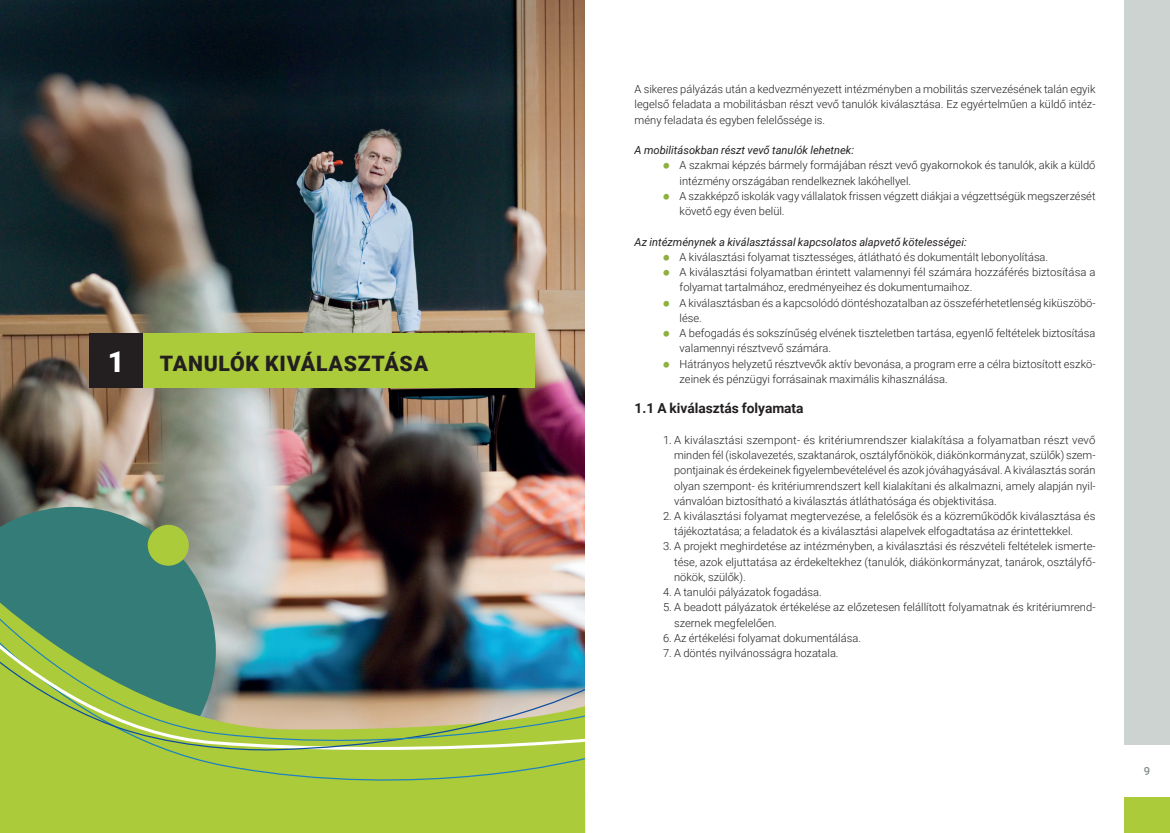
<style>
.page{position:relative;width:1170px;height:833px;background:#fff}
.page>*{position:absolute;margin:0;border:0;box-sizing:border-box;transform-origin:0 0}
.t1{font:900 28.75px "Roboto";color:#fff}
.t2{font:900 21.25px "Roboto";letter-spacing:.035em;color:#231f20}
._1_1_alcímek{font:700 13.75px "Roboto";color:#231f20}
.t3{font:500 11.25px "Roboto";color:#82908a}
.Kenyérszöveg{font:300 11.12px/15.2px "Roboto";color:#231f20}
.Kenyérszöveg-2{font:italic 11.12px "Roboto";color:#231f20}
.s1{font-family:"Berlin Sans FB Demi";font-weight:700;font-size:11.25px;color:#8faf3e}
</style>
<div class="page">
<div style="left:1123px;top:0;width:46px;height:744px;background:#cdd3d0"></div>
<div style="left:1123px;top:797px;width:46px;height:36px;background:#abcb3b"></div>
<img style="left:0;top:0;width:585px;height:485px">
<div style="left:89px;top:333px;width:55px;height:55px;background:#231f20"></div>
<div style="left:144px;top:333px;width:391px;height:55px;background:#abcb3b"></div>
<div style="left:0;top:802px;width:586px;height:31px;background:#abcb3b"></div>
<div style="left:0;top:760px;width:586px;height:42px;background:#abcb3b"></div>
<img style="left:0;top:485px;width:586px;height:272px">
<p class="t1" style="left:108px;top:342px;width:18px">1</p>
<p class="t2" style="left:160px;top:348px;width:270px">TANULÓK KIVÁLASZTÁSA</p>
<p class="Kenyérszöveg" style="left:634px;top:81px;width:462px;text-align:justify">A sikeres pályázás után a kedvezményezett intézményben a mobilitás szervezésének talán egyik legelső feladata a mobilitásban részt vevő tanulók kiválasztása. Ez egyértelműen a küldő intéz&shy;mény feladata és egyben felelőssége is.</p>
<p class="Kenyérszöveg-2" style="left:634px;top:142px;width:221px">A mobilitásokban részt vevő tanulók lehetnek:</p>
<p class="Kenyérszöveg" style="left:679px;top:157px;width:417px;text-indent:-17px"><span class="s1">•</span> A szakmai képzés bármely formájában részt vevő gyakornokok és tanulók, akik a küldő intézmény országában rendelkeznek lakóhellyel.</p>
<p class="Kenyérszöveg" style="left:679px;top:188px;width:417px;text-indent:-17px"><span class="s1">•</span> A szakképző iskolák vagy vállalatok frissen végzett diákjai a végzettségük megszerzését követő egy éven belül.</p>
<p class="Kenyérszöveg-2" style="left:634px;top:234px;width:333px">Az intézménynek a kiválasztással kapcsolatos alapvető kötelességei:</p>
<p class="Kenyérszöveg" style="left:663px;top:249px;width:387px"><span class="s1">•</span> A kiválasztási folyamat tisztességes, átlátható és dokumentált lebonyolítása.</p>
<p class="Kenyérszöveg" style="left:679px;top:264px;width:417px;text-indent:-17px"><span class="s1">•</span> A kiválasztási folyamatban érintett valamennyi fél számára hozzáférés biztosítása a folyamat tartalmához, eredményeihez és dokumentumaihoz.</p>
<p class="Kenyérszöveg" style="left:679px;top:295px;width:417px;text-indent:-17px"><span class="s1">•</span> A kiválasztásban és a kapcsolódó döntéshozatalban az összeférhetetlenség kiküszöbö&shy;lése.</p>
<p class="Kenyérszöveg" style="left:679px;top:325px;width:417px;text-indent:-17px"><span class="s1">•</span> A befogadás és sokszínűség elvének tiszteletben tartása, egyenlő feltételek biztosítása valamennyi résztvevő számára.</p>
<p class="Kenyérszöveg" style="left:679px;top:355px;width:417px;text-indent:-17px"><span class="s1">•</span> Hátrányos helyzetű résztvevők aktív bevonása, a program erre a célra biztosított eszkö&shy;zeinek és pénzügyi forrásainak maximális kihasználása.</p>
<p class="_1_1_alcímek" style="left:634px;top:399px;width:170px">1.1 A kiválasztás folyamata</p>
<p class="Kenyérszöveg" style="left:674px;top:432px;width:423px;text-align:justify;text-indent:-11px">1. A kiválasztási szempont- és kritériumrendszer kialakítása a folyamatban részt vevő minden fél (iskolavezetés, szaktanárok, osztályfőnökök, diákönkormányzat, szülők) szem&shy;pontjainak és érdekeinek figyelembevételével és azok jóváhagyásával. A kiválasztás során olyan szempont- és kritériumrendszert kell kialakítani és alkalmazni, amely alapján nyil&shy;vánvalóan biztosítható a kiválasztás átláthatósága és objektivitása.</p>
<p class="Kenyérszöveg" style="left:674px;top:508px;width:423px;text-indent:-11px">2. A kiválasztási folyamat megtervezése, a felelősök és a közreműködők kiválasztása és tájékoztatása; a feladatok és a kiválasztási alapelvek elfogadtatása az érintettekkel.</p>
<p class="Kenyérszöveg" style="left:674px;top:538px;width:423px;text-align:justify;text-indent:-11px">3. A projekt meghirdetése az intézményben, a kiválasztási és részvételi feltételek ismerte&shy;tése, azok eljuttatása az érdekeltekhez (tanulók, diákönkormányzat, tanárok, osztályfő&shy;nökök, szülők).</p>
<p class="Kenyérszöveg" style="left:663px;top:584px;width:160px">4. A tanulói pályázatok fogadása.</p>
<p class="Kenyérszöveg" style="left:674px;top:599px;width:423px;text-indent:-11px">5. A beadott pályázatok értékelése az előzetesen felállított folyamatnak és kritériumrend&shy;szernek megfelelően.</p>
<p class="Kenyérszöveg" style="left:663px;top:630px;width:199px">6. Az értékelési folyamat dokumentálása.</p>
<p class="Kenyérszöveg" style="left:663px;top:645px;width:177px">7. A döntés nyilvánosságra hozatala.</p>
<p class="t3" style="left:1143px;top:763px;width:8px">9</p>
</div>
